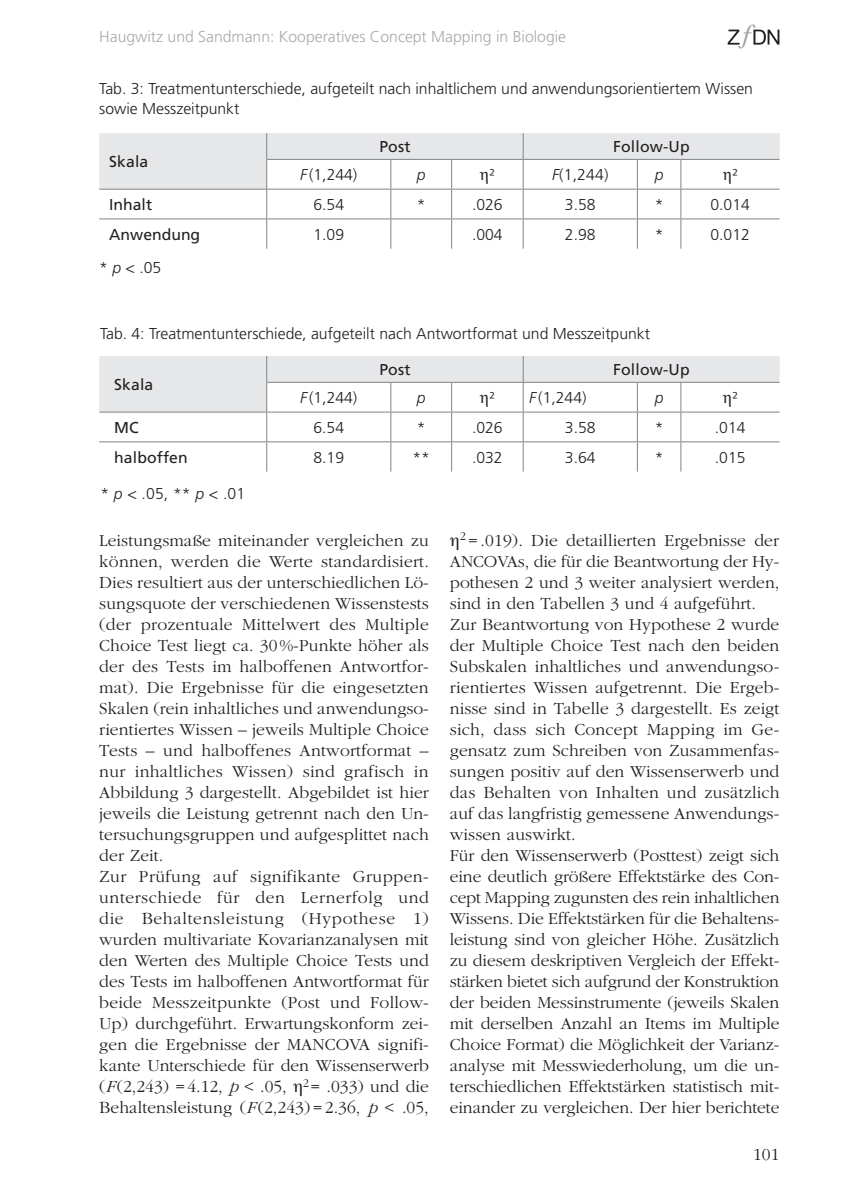
<style>
.page{position:relative;width:844px;height:1191px;background:#fff}
.page>*{position:absolute;margin:0;border:0;box-sizing:border-box;transform-origin:0 0}
.t1{font:300 17.5px/21px "Garamond";letter-spacing:.005em;color:#231f20}
.t2{font:17.5px "Times New Roman";color:#231f20}
.t3{font:300 15.75px/19.2px "Frutiger LT";color:#231f20}
.t4{font:15.75px "Frutiger LT";letter-spacing:.01em;color:#231f20}
.t5{font:300 15.75px "Frutiger LT";color:#a8a9ad}
.t6{font:italic 300 15.75px "Frutiger LT";color:#231f20}
.s1{font-style:italic}
.s2{font-family:"Frutiger LT";font-weight:300;font-size:15.75px}
.s3{font-family:"Times";font-weight:400}
</style>
<div class="page">
<svg style="left:727px;top:24px;width:52px;height:25px"></svg>
<svg style="left:99px;top:133px;width:680px;height:85px"></svg>
<hr style="left:99px;top:218px;width:168px;height:1px;background:#808285">
<hr style="left:267px;top:218px;width:124px;height:1px;background:#808285">
<hr style="left:266px;top:219px;width:1px;height:30px;background:#808285">
<hr style="left:391px;top:218px;width:60px;height:1px;background:#808285">
<hr style="left:390px;top:219px;width:1px;height:30px;background:#808285">
<hr style="left:451px;top:218px;width:72px;height:1px;background:#808285">
<hr style="left:451px;top:219px;width:1px;height:30px;background:#808285">
<hr style="left:523px;top:218px;width:114px;height:1px;background:#808285">
<hr style="left:522px;top:219px;width:1px;height:30px;background:#808285">
<hr style="left:637px;top:218px;width:43px;height:1px;background:#808285">
<hr style="left:636px;top:219px;width:1px;height:30px;background:#808285">
<hr style="left:680px;top:218px;width:99px;height:1px;background:#808285">
<hr style="left:680px;top:219px;width:1px;height:30px;background:#808285">
<svg style="left:99px;top:356px;width:680px;height:115px"></svg>
<p class="t5" style="left:99px;top:27px;width:468px">Haugwitz und Sandmann: Kooperatives Concept Mapping in Biologie</p>
<p class="t3" style="left:99px;top:80px;width:655px">Tab. 3: Treatmentunterschiede, aufgeteilt nach inhaltlichem und anwendungsorientiertem Wissen sowie Messzeitpunkt</p>
<p class="t4" style="left:109px;top:152px;width:41px">Skala</p>
<p class="t4" style="left:379px;top:137px;width:33px">Post</p>
<p class="t4" style="left:613px;top:137px;width:78px">Follow-Up</p>
<p class="t3" style="left:300px;top:165px;width:59px"><span class="s1">F</span> (1,244)</p>
<p class="t6" style="left:417px;top:166px;width:10px">p</p>
<p class="t2" style="left:480px;top:163px;width:17px">η<span class="s2">²</span></p>
<p class="t3" style="left:552px;top:165px;width:58px"><span class="s1">F</span>(1,244)</p>
<p class="t6" style="left:654px;top:166px;width:10px">p</p>
<p class="t2" style="left:722px;top:163px;width:17px">η<span class="s2">²</span></p>
<p class="t4" style="left:109px;top:195px;width:44px">Inhalt</p>
<p class="t3" style="left:313px;top:195px;width:32px">6.54</p>
<p class="t3" style="left:417px;top:195px;width:10px">*</p>
<p class="t3" style="left:472px;top:195px;width:32px">.026</p>
<p class="t3" style="left:564px;top:195px;width:32px">3.58</p>
<p class="t3" style="left:654px;top:195px;width:10px">*</p>
<p class="t3" style="left:710px;top:195px;width:41px">0.014</p>
<p class="t4" style="left:109px;top:225px;width:92px">Anwendung</p>
<p class="t3" style="left:313px;top:225px;width:32px">1.09</p>
<p class="t3" style="left:472px;top:225px;width:32px">.004</p>
<p class="t3" style="left:564px;top:225px;width:32px">2.98</p>
<p class="t3" style="left:654px;top:225px;width:10px">*</p>
<p class="t3" style="left:710px;top:225px;width:41px">0.012</p>
<p class="t3" style="left:99px;top:258px;width:63px">* <span class="s1">p</span> &lt; .05</p>
<p class="t3" style="left:100px;top:324px;width:551px">Tab. 4: Treatmentunterschiede, aufgeteilt nach Antwortformat und Messzeitpunkt</p>
<p class="t4" style="left:114px;top:375px;width:41px">Skala</p>
<p class="t4" style="left:379px;top:360px;width:33px">Post</p>
<p class="t4" style="left:613px;top:360px;width:78px">Follow-Up</p>
<p class="t3" style="left:300px;top:388px;width:59px"><span class="s1">F</span> (1,244)</p>
<p class="t6" style="left:417px;top:389px;width:10px">p</p>
<p class="t2" style="left:480px;top:386px;width:17px">η<span class="s2">²</span></p>
<p class="t3" style="left:529px;top:388px;width:59px"><span class="s1">F</span> (1,244)</p>
<p class="t6" style="left:654px;top:389px;width:10px">p</p>
<p class="t2" style="left:722px;top:386px;width:17px">η<span class="s2">²</span></p>
<p class="t4" style="left:114px;top:418px;width:26px">MC</p>
<p class="t3" style="left:313px;top:418px;width:32px">6.54</p>
<p class="t3" style="left:417px;top:418px;width:10px">*</p>
<p class="t3" style="left:472px;top:418px;width:32px">.026</p>
<p class="t3" style="left:564px;top:418px;width:32px">3.58</p>
<p class="t3" style="left:654px;top:418px;width:10px">*</p>
<p class="t3" style="left:714px;top:418px;width:32px">.014</p>
<p class="t4" style="left:114px;top:448px;width:75px">halboffen</p>
<p class="t3" style="left:313px;top:448px;width:32px">8.19</p>
<p class="t3" style="left:412px;top:448px;width:19px">**</p>
<p class="t3" style="left:472px;top:448px;width:32px">.032</p>
<p class="t3" style="left:564px;top:448px;width:32px">3.64</p>
<p class="t3" style="left:654px;top:448px;width:10px">*</p>
<p class="t3" style="left:714px;top:448px;width:32px">.015</p>
<p class="t3" style="left:100px;top:484px;width:146px">* <span class="s1">p</span> &lt; .05, ** <span class="s1">p</span> &lt; .01</p>
<p class="t1" style="left:99px;top:530px;width:331px">Leistungsmaße miteinander vergleichen zu können, werden die Werte standardisiert.<br>Dies resultiert aus der unterschiedlichen Lö&shy;sungsquote der verschiedenen Wissenstests (der prozentuale Mittelwert des Multiple Choice Test liegt ca. 30%-Punkte höher als der des Tests im halboffenen Antwortfor&shy;mat). Die Ergebnisse für die eingesetzten Skalen (rein inhaltliches und anwendungso&shy;rientiertes Wissen – jeweils Multiple Choice Tests – und halboffenes Antwortformat – nur inhaltliches Wissen) sind grafisch in Abbildung 3 dargestellt. Abgebildet ist hier jeweils die Leistung getrennt nach den Un&shy;tersuchungsgruppen und aufgesplittet nach der Zeit.<br>Zur Prüfung auf signifikante Gruppen&shy;unterschiede für den Lernerfolg und die Behaltensleistung (Hypothese 1) wurden multivariate Kovarianzanalysen mit den Werten des Multiple Choice Tests und des Tests im halboffenen Antwortformat für beide Messzeitpunkte (Post und Follow-Up) durchgeführt. Erwartungskonform zei&shy;gen die Ergebnisse der MANCOVA signifi&shy;kante Unterschiede für den Wissenserwerb (<span class="s1">F</span>(2,243) =4.12, <span class="s1">p</span> &lt; .05, <span class="s3">η</span><sup>2</sup>= .033) und die Behaltensleistung (<span class="s1">F</span> (2,243)=2.36, <span class="s1">p</span> &lt; .05,</p>
<p class="t1" style="left:449px;top:530px;width:331px"><span class="s3">η</span><sup>2</sup> = .019). Die detaillierten Ergebnisse der ANCOVAs, die für die Beantwortung der Hy&shy;pothesen 2 und 3 weiter analysiert werden, sind in den Tabellen 3 und 4 aufgeführt.<br>Zur Beantwortung von Hypothese 2 wurde der Multiple Choice Test nach den beiden Subskalen inhaltliches und anwendungso&shy;rientiertes Wissen aufgetrennt. Die Ergeb&shy;nisse sind in Tabelle 3 dargestellt. Es zeigt sich, dass sich Concept Mapping im Ge&shy;gensatz zum Schreiben von Zusammenfas&shy;sungen positiv auf den Wissenserwerb und das Behalten von Inhalten und zusätzlich auf das langfristig gemessene Anwendungs&shy;wissen auswirkt.<br>Für den Wissenserwerb (Posttest) zeigt sich eine deutlich größere Effektstärke des Con&shy;cept Mapping zugunsten des rein inhaltlichen Wissens. Die Effektstärken für die Behaltens&shy;leistung sind von gleicher Höhe. Zusätzlich zu diesem deskriptiven Vergleich der Effekt&shy;stärken bietet sich aufgrund der Konstruktion der beiden Messinstrumente (jeweils Skalen mit derselben Anzahl an Items im Multiple Choice Format) die Möglichkeit der Varianz&shy;analyse mit Messwiederholung, um die un&shy;terschiedlichen Effektstärken statistisch mit&shy;einander zu vergleichen. Der hier berichtete</p>
<p class="t1" style="left:753px;top:1143px;width:28px">101</p>
</div>
